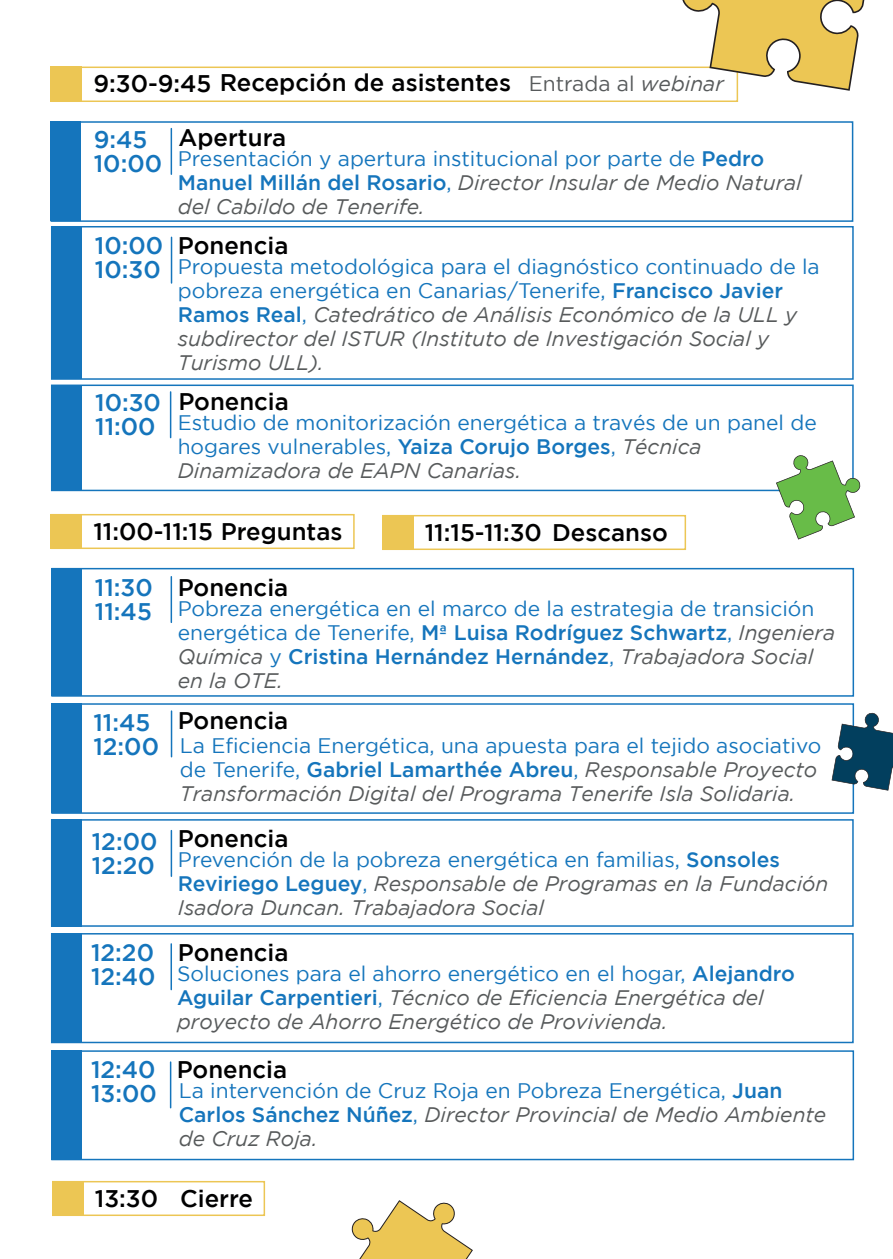
<style>
.page{position:relative;width:893px;height:1259px;background:#fff}
.page>*{position:absolute;margin:0;border:0;box-sizing:border-box;transform-origin:0 0}
.t1{font:500 24px "Gotham";color:#000001}
.t2{font:500 24px/24px "Gotham";color:#1575bc}
.t3{font:italic 21px/24px "Gotham";color:#575a5b}
.t4{font:21px/24px "Gotham";color:#1575bc}
.s1{font-weight:400;font-size:21px;color:#575a5b}
.s2{font-weight:400;font-style:italic;font-size:21px;color:#575a5b}
.s3{font-style:normal;color:#1575bc}
.s4{font-weight:500;font-style:normal;color:#1575bc}
.s5{font-weight:500}
.s6{font-style:italic;color:#575a5b}
</style>
<div class="page">
<div style="left:51px;top:67px;width:687px;height:35px;border:2px solid #ecc654"></div>
<div style="left:51px;top:67px;width:31px;height:35px;background:#ecc654"></div>
<div style="left:51px;top:121px;width:802px;height:101px;border:2px solid #1575bc"></div>
<div style="left:51px;top:121px;width:30px;height:100px;background:#1575bc"></div>
<div style="left:51px;top:226px;width:803px;height:154px;border:2px solid #1575bc"></div>
<div style="left:51px;top:226px;width:31px;height:153px;background:#1575bc"></div>
<div style="left:51px;top:384px;width:803px;height:107px;border:2px solid #1575bc"></div>
<div style="left:51px;top:385px;width:31px;height:105px;background:#1575bc"></div>
<div style="left:51px;top:568px;width:803px;height:128px;border:2px solid #1575bc"></div>
<div style="left:51px;top:568px;width:31px;height:128px;background:#1575bc"></div>
<div style="left:51px;top:703px;width:803px;height:111px;border:2px solid #1575bc"></div>
<div style="left:51px;top:703px;width:31px;height:110px;background:#1575bc"></div>
<div style="left:51px;top:819px;width:803px;height:107px;border:2px solid #1575bc"></div>
<div style="left:51px;top:819px;width:31px;height:108px;background:#1575bc"></div>
<div style="left:51px;top:933px;width:803px;height:110px;border:2px solid #1575bc"></div>
<div style="left:51px;top:933px;width:31px;height:109px;background:#1575bc"></div>
<div style="left:51px;top:1050px;width:803px;height:110px;border:2px solid #1575bc"></div>
<div style="left:51px;top:1050px;width:31px;height:109px;background:#1575bc"></div>
<hr style="left:171px;top:129px;width:1px;height:45px;background:#1575bc">
<div style="left:51px;top:514px;width:304px;height:35px;border:2px solid #ecc654"></div>
<div style="left:51px;top:514px;width:31px;height:34px;background:#ecc654"></div>
<hr style="left:171px;top:237px;width:1px;height:46px;background:#1575bc">
<hr style="left:170px;top:392px;width:1px;height:45px;background:#1575bc">
<hr style="left:171px;top:577px;width:1px;height:45px;background:#1575bc">
<hr style="left:171px;top:711px;width:1px;height:46px;background:#1575bc">
<hr style="left:171px;top:830px;width:1px;height:46px;background:#1575bc">
<hr style="left:171px;top:944px;width:1px;height:45px;background:#1575bc">
<hr style="left:170px;top:1062px;width:1px;height:45px;background:#1575bc">
<svg style="left:680px;top:0;width:185px;height:91px"></svg>
<svg style="left:776px;top:455px;width:85px;height:84px"></svg>
<svg style="left:832px;top:712px;width:61px;height:78px"></svg>
<svg style="left:351px;top:1200px;width:122px;height:59px"></svg>
<div style="left:382px;top:515px;width:304px;height:35px;border:2px solid #ecc654"></div>
<div style="left:382px;top:515px;width:31px;height:34px;background:#ecc654"></div>
<div style="left:52px;top:1181px;width:213px;height:35px;border:2px solid #ecc654"></div>
<div style="left:52px;top:1181px;width:31px;height:34px;background:#ecc654"></div>
<p class="t1" style="left:93px;top:69px;width:632px">9:30-9:45 Recepción de asistentes <span class="s1">Entrada al</span> <span class="s2">webinar</span></p>
<p class="t2" style="left:94px;top:127px;width:70px">9:45<br>10:00</p>
<p class="t1" style="left:179px;top:124px;width:109px">Apertura</p>
<p class="t3" style="left:178px;top:147px;width:625px"><span class="s3">Presentación y apertura institucional por parte de</span> <span class="s4">Pedro<br>Manuel Millán del Rosario</span><span class="s3">,</span> Director Insular de Medio Natural del Cabildo de Tenerife.</p>
<p class="t2" style="left:95px;top:233px;width:70px">10:00<br>10:30</p>
<p class="t1" style="left:178px;top:231px;width:112px">Ponencia</p>
<p class="t3" style="left:178px;top:254px;width:643px"><span class="s3">Propuesta metodológica para el diagnóstico continuado de la pobreza energética en Canarias/Tenerife,</span> <span class="s4">Francisco Javier Ramos Real</span><span class="s3">,</span> Catedrático de Análisis Económico de la ULL y subdirector del ISTUR (Instituto de Investigación Social y Turismo ULL).</p>
<p class="t2" style="left:95px;top:390px;width:67px">10:30<br>11:00</p>
<p class="t1" style="left:178px;top:388px;width:112px">Ponencia</p>
<p class="t4" style="left:178px;top:410px;width:641px">Estudio de monitorización energética a través de un panel de hogares vulnerables, <span class="s5">Yaiza Corujo Borges</span>, <span class="s6">Técnica<br>Dinamizadora de EAPN Canarias.</span></p>
<p class="t1" style="left:93px;top:517px;width:251px">11:00-11:15 Preguntas</p>
<p class="t1" style="left:425px;top:518px;width:244px">11:15-11:30 Descanso</p>
<p class="t2" style="left:95px;top:574px;width:59px">11:30<br>11:45</p>
<p class="t1" style="left:178px;top:574px;width:112px">Ponencia</p>
<p class="t4" style="left:178px;top:596px;width:659px">Pobreza energética en el marco de la estrategia de transición energética de Tenerife, <span class="s5">Mª Luisa Rodríguez Schwartz</span>, <span class="s6">Ingeniera Química</span> y <span class="s5">Cristina Hernández Hernández</span>, <span class="s6">Trabajadora Social en la OTE.</span></p>
<p class="t2" style="left:93px;top:710px;width:67px">11:45<br>12:00</p>
<p class="t1" style="left:178px;top:706px;width:112px">Ponencia</p>
<p class="t3" style="left:180px;top:734px;width:643px"><span class="s3">La Eficiencia Energética, una apuesta para el tejido asociativo de Tenerife,</span> <span class="s4">Gabriel Lamarthée Abreu</span><span class="s3">,</span> Responsable Proyecto<br>Transformación Digital del Programa Tenerife Isla Solidaria.</p>
<p class="t2" style="left:92px;top:829px;width:67px">12:00<br>12:20</p>
<p class="t1" style="left:178px;top:825px;width:112px">Ponencia</p>
<p class="t3" style="left:178px;top:848px;width:652px"><span class="s3">Prevención de la pobreza energética en familias,</span> <span class="s4">Sonsoles<br>Reviriego Leguey</span><span class="s3">,</span> Responsable de Programas en la Fundación<br>Isadora Duncan. Trabajadora Social</p>
<p class="t2" style="left:91px;top:940px;width:66px">12:20<br>12:40</p>
<p class="t1" style="left:178px;top:938px;width:112px">Ponencia</p>
<p class="t3" style="left:177px;top:962px;width:619px"><span class="s3">Soluciones para el ahorro energético en el hogar,</span> <span class="s4">Alejandro<br>Aguilar Carpentieri</span><span class="s3">,</span> Técnico de Eficiencia Energética del proyecto de Ahorro Energético de Provivienda.</p>
<p class="t2" style="left:91px;top:1057px;width:67px">12:40<br>13:00</p>
<p class="t1" style="left:177px;top:1055px;width:112px">Ponencia</p>
<p class="t4" style="left:179px;top:1078px;width:649px">La intervención de Cruz Roja en Pobreza Energética, <span class="s5">Juan<br>Carlos Sánchez Núñez</span>, <span class="s6">Director Provincial de Medio Ambiente de Cruz Roja.</span></p>
<p class="t1" style="left:95px;top:1184px;width:160px">13:30 Cierre</p>
</div>
